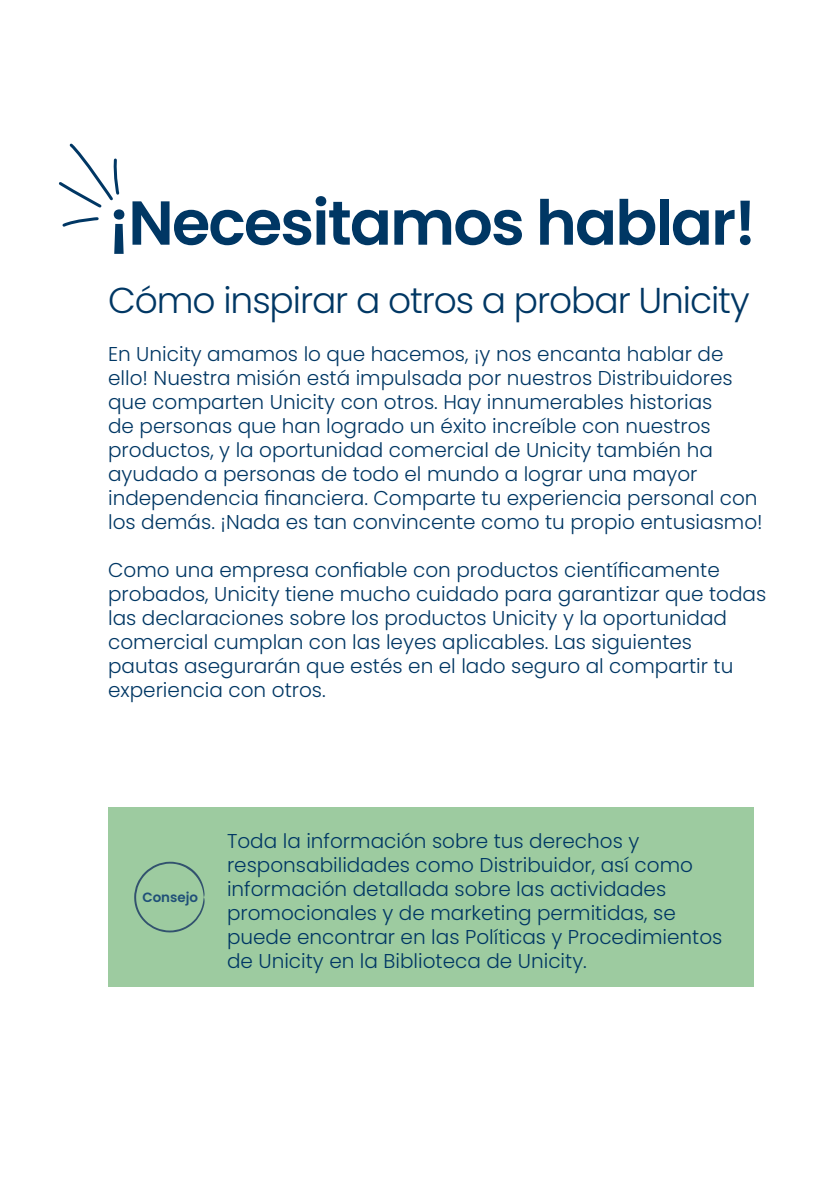
<style>
.page{position:relative;width:836px;height:1188px;background:#fff}
.page>*{position:absolute;margin:0;border:0;box-sizing:border-box;transform-origin:0 0}
.t1{font:600 62px "Poppins";letter-spacing:-.03em;color:#003764}
.t2{font:300 36px "Poppins";letter-spacing:-.03em;color:#003764}
.t3{font:300 20px/24px "Poppins";color:#003764}
.t4{font:600 13.4px "Poppins";color:#205078}
</style>
<div class="page">
<svg style="left:59px;top:143px;width:61px;height:65px"></svg>
<svg style="left:62px;top:217px;width:37px;height:10px"></svg>
<div style="left:108px;top:807px;width:644px;height:180px;background:#9dcba0"></div>
<svg style="left:134px;top:862px;width:70px;height:70px"></svg>
<p class="t1" style="left:108px;top:187px;width:649px">¡Necesitamos hablar!</p>
<p class="t2" style="left:108px;top:279px;width:642px">Cómo inspirar a otros a probar Unicity</p>
<p class="t3" style="left:108px;top:342px;width:656px">En Unicity amamos lo que hacemos, ¡y nos encanta hablar de ello! Nuestra misión está impulsada por nuestros Distribuidores que comparten Unicity con otros. Hay innumerables historias<br>de personas que han logrado un éxito increíble con nuestros productos, y la oportunidad comercial de Unicity también ha ayudado a personas de todo el mundo a lograr una mayor independencia financiera. Comparte tu experiencia personal con los demás. ¡Nada es tan convincente como tu propio entusiasmo!</p>
<p class="t3" style="left:108px;top:558px;width:659px">Como una empresa confiable con productos científicamente probados, Unicity tiene mucho cuidado para garantizar que todas las declaraciones sobre los productos Unicity y la oportunidad comercial cumplan con las leyes aplicables. Las siguientes pautas asegurarán que estés en el lado seguro al compartir tu experiencia con otros.</p>
<p class="t4" style="left:142px;top:889px;width:57px">Consejo</p>
<p class="t3" style="left:227px;top:829px;width:497px">Toda la información sobre tus derechos y responsabilidades como Distribuidor, así como información detallada sobre las actividades promocionales y de marketing permitidas, se puede encontrar en las Políticas y Procedimientos de Unicity en la Biblioteca de Unicity.</p>
</div>
